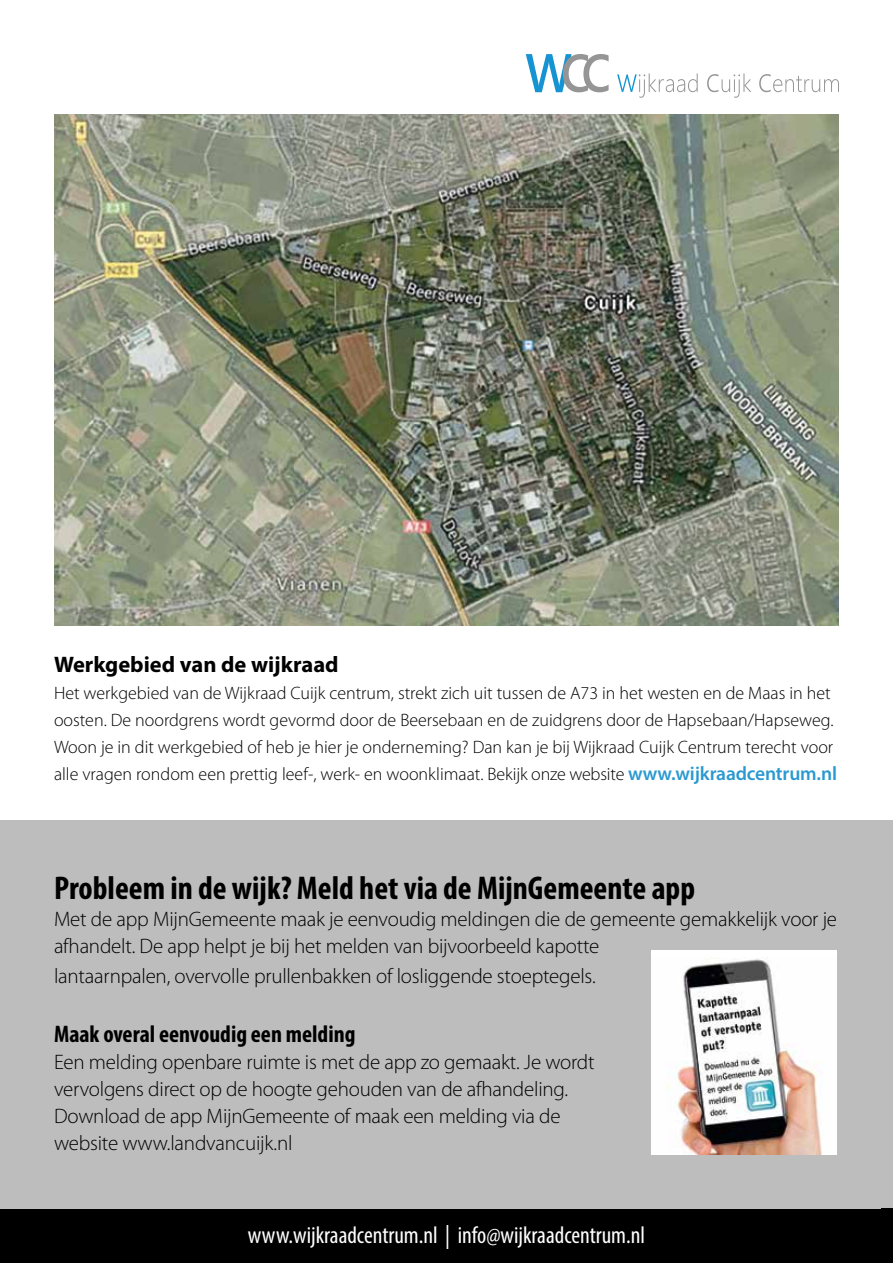
<style>
.page{position:relative;width:893px;height:1263px;background:#fff}
.page>*{position:absolute;margin:0;border:0;box-sizing:border-box;transform-origin:0 0}
.t1{font:700 condensed 33px "Myriad Pro";color:#000}
.t2{font:condensed 24px "Myriad Pro";color:#fff}
.t3{font:700 condensed 24px "Myriad Pro";color:#000}
.t4{font:700 22.5px "Myriad Pro";color:#000}
.t5{font:300 21px/27px "Myriad Pro";letter-spacing:-.01em;color:#000}
.t6{font:300 18px/27px "Myriad Pro";color:#000}
.s1{font-weight:600;font-size:19.5px;color:#2b99d1}
</style>
<div class="page">
<div style="left:0;top:1209px;width:893px;height:54px;background:#000"></div>
<svg style="left:526px;top:54px;width:83px;height:38px"></svg>
<svg style="left:617px;top:73px;width:81px;height:25px"></svg>
<svg style="left:707px;top:73px;width:44px;height:25px"></svg>
<svg style="left:759px;top:74px;width:80px;height:18px"></svg>
<div style="left:0;top:821px;width:892px;height:388px;background:#bdbdbd"></div>
<div style="left:651px;top:950px;width:186px;height:204px;background:#fff"></div>
<img style="left:667px;top:957px;width:155px;height:197px">
<img style="left:54px;top:115px;width:785px;height:510px">
<p class="t4" style="left:54px;top:649px;width:286px">Werkgebied van de wijkraad</p>
<p class="t6" style="left:54px;top:679px;width:784px">Het werkgebied van de Wijkraad Cuijk centrum, strekt zich uit tussen de A73 in het westen en de Maas in het oosten. De noordgrens wordt gevormd door de Beersebaan en de zuidgrens door de Hapsebaan/Hapseweg.<br>Woon je in dit werkgebied of heb je hier je onderneming? Dan kan je bij Wijkraad Cuijk Centrum terecht voor alle vragen rondom een prettig leef-, werk- en woonklimaat. Bekijk onze website <span class="s1">www.wijkraadcentrum.nl</span></p>
<h1 class="t1" style="left:54px;top:868px;width:643px">Probleem in de wijk? Meld het via de MijnGemeente app</h1>
<p class="t5" style="left:54px;top:906px;width:785px">Met de app MijnGemeente maak je eenvoudig meldingen die de gemeente gemakkelijk voor je afhandelt. De app helpt je bij het melden van bijvoorbeeld kapotte</p>
<p class="t5" style="left:54px;top:963px;width:543px">lantaarnpalen, overvolle prullenbakken of losliggende stoeptegels.</p>
<p class="t3" style="left:54px;top:1019px;width:303px">Maak overal eenvoudig een melding</p>
<p class="t5" style="left:54px;top:1049px;width:542px">Een melding openbare ruimte is met de app zo gemaakt. Je wordt vervolgens direct op de hoogte gehouden van de afhandeling.<br>Download de app MijnGemeente of maak een melding via de website www.landvancuijk.nl</p>
<p class="t2" style="left:248px;top:1220px;width:399px">www.wijkraadcentrum.nl | info@wijkraadcentrum.nl</p>
</div>
